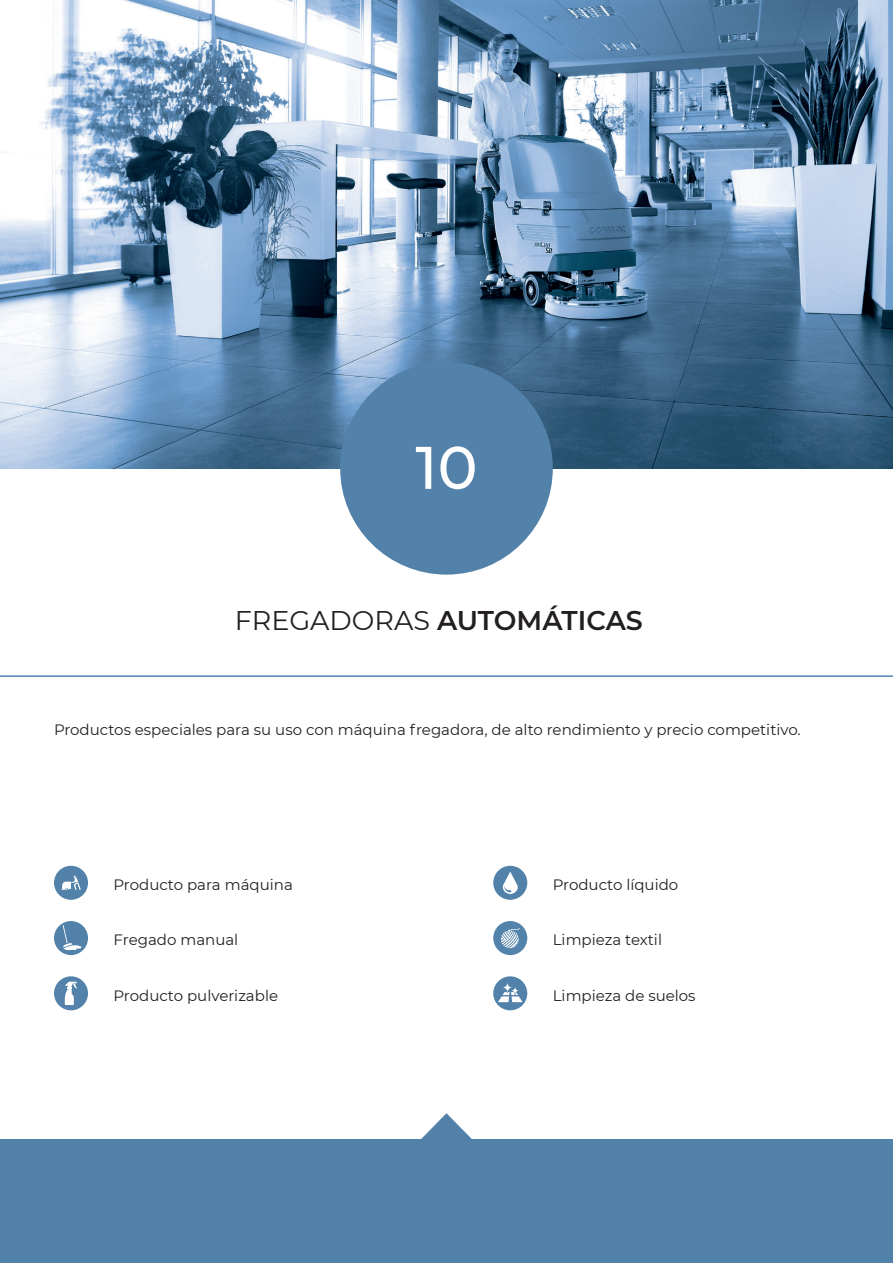
<style>
.page{position:relative;width:893px;height:1263px;background:#fff}
.page>*{position:absolute;margin:0;border:0;box-sizing:border-box;transform-origin:0 0}
.t1{font:500 60px "Montserrat";color:#fff}
.t2{font:600 27px "Montserrat";letter-spacing:-.005em;color:#231f20}
.t3{font:15px "Montserrat";color:#231f20}
.s1{font-weight:400}
</style>
<div class="page">
<img style="left:0;top:0;width:893px;height:468px">
<div style="left:340px;top:362px;width:213px;height:213px;background:#5281a9;border-radius:50%"></div>
<hr style="left:0;top:675px;width:893px;height:2px;background:#5283ab">
<div style="left:0;top:1140px;width:893px;height:123px;background:#5281a9"></div>
<svg style="left:409px;top:1113px;width:75px;height:27px"></svg>
<div style="left:54px;top:866px;width:34px;height:34px;background:#5282aa;border-radius:50%"></div>
<svg style="left:61px;top:876px;width:20px;height:14px"></svg>
<div style="left:54px;top:921px;width:34px;height:34px;background:#5282aa;border-radius:50%"></div>
<svg style="left:63px;top:925px;width:19px;height:25px"></svg>
<div style="left:54px;top:976px;width:34px;height:34px;background:#5382ab;border-radius:50%"></div>
<svg style="left:65px;top:982px;width:12px;height:23px"></svg>
<div style="left:493px;top:866px;width:34px;height:34px;background:#5282aa;border-radius:50%"></div>
<svg style="left:502px;top:871px;width:16px;height:23px"></svg>
<div style="left:493px;top:921px;width:34px;height:34px;background:#5382ab;border-radius:50%"></div>
<svg style="left:501px;top:928px;width:19px;height:20px"></svg>
<div style="left:493px;top:976px;width:34px;height:34px;background:#5282aa;border-radius:50%"></div>
<svg style="left:498px;top:983px;width:25px;height:19px"></svg>
<h1 class="t1" style="left:415px;top:426px;width:64px">10</h1>
<h2 class="t2" style="left:235px;top:601px;width:410px"><span class="s1">FREGADORAS</span> AUTOMÁTICAS</h2>
<p class="t3" style="left:54px;top:719px;width:748px">Productos especiales para su uso con máquina fregadora, de alto rendimiento y precio competitivo.</p>
<p class="t3" style="left:114px;top:874px;width:181px">Producto para máquina</p>
<p class="t3" style="left:553px;top:874px;width:127px">Producto líquido</p>
<p class="t3" style="left:114px;top:930px;width:126px">Fregado manual</p>
<p class="t3" style="left:553px;top:930px;width:111px">Limpieza textil</p>
<p class="t3" style="left:114px;top:985px;width:166px">Producto pulverizable</p>
<p class="t3" style="left:553px;top:985px;width:144px">Limpieza de suelos</p>
</div>
